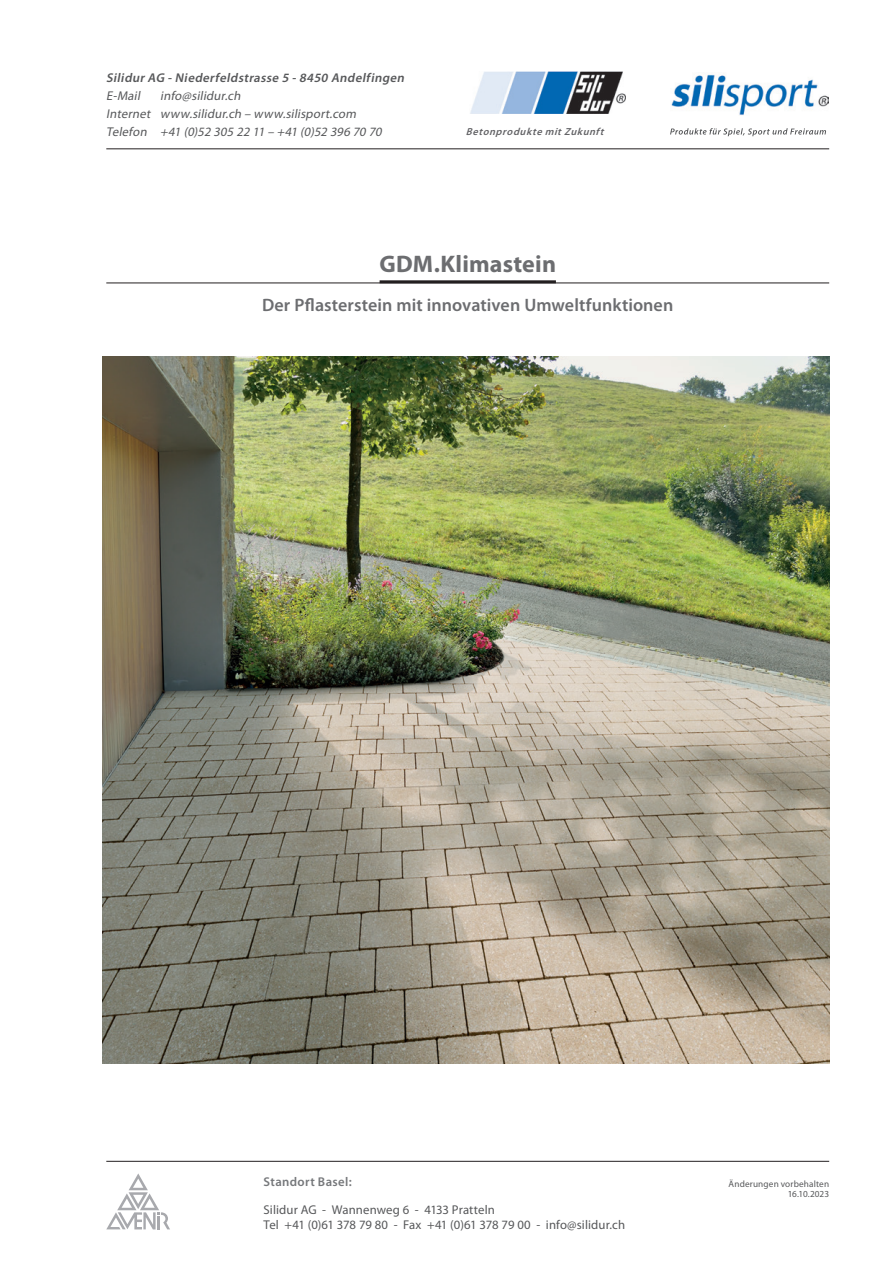
<style>
.page{position:relative;width:893px;height:1263px;background:#fff}
.page>*{position:absolute;margin:0;border:0;box-sizing:border-box;transform-origin:0 0}
.t1{font:700 24px "Myriad Pro";letter-spacing:.005em;color:#6c6d70}
.t2{font:600 18px "Myriad Pro";letter-spacing:.005em;color:#6c6d70}
.t3{font:italic 12.75px/18px "Myriad Pro";color:#57585a}
.t4{font:12.75px/15px "Myriad Pro";letter-spacing:.005em;color:#57585a}
.t5{font:italic 600 12.75px "Myriad Pro";color:#57585a}
.t6{font:600 12.75px "Myriad Pro";letter-spacing:.03em;color:#76787b}
.t7{font:italic 600 10.2px "Myriad Pro";color:#636366}
.t8{font:9.3px/10.5px "Myriad Pro";letter-spacing:.015em;color:#57585a;text-align:right}
</style>
<div class="page">
<img style="left:102px;top:357px;width:727px;height:706px">
<hr style="left:106px;top:148px;width:723px;height:1px;background:#231f20">
<hr style="left:106px;top:1161px;width:723px;height:1px;background:#231f20">
<img style="left:470px;top:71px;width:156px;height:43px">
<img style="left:671px;top:74px;width:158px;height:41px">
<svg style="left:670px;top:128px;width:156px;height:8px"></svg>
<svg style="left:106px;top:1173px;width:64px;height:56px"></svg>
<hr style="left:106px;top:283px;width:723px;height:1px;background:#231f20">
<hr style="left:380px;top:280px;width:176px;height:3px;background:#231f20">
<p class="t5" style="left:106px;top:69px;width:302px">Silidur AG -Niederfeldstrasse 5 -8450 Andelfingen</p>
<p class="t3" style="left:106px;top:86px;width:38px">E-Mail</p>
<p class="t3" style="left:106px;top:86px;width:280px;text-indent:54px">info@silidur.ch<br>Internet www.silidur.ch – www.silisport.com<br>Telefon +41 (0)52 305 22 11 – +41 (0)52 396 70 70</p>
<p class="t7" style="left:466px;top:125px;width:143px">Betonprodukte mitZukunft</p>
<h1 class="t1" style="left:379px;top:248px;width:178px">GDM.Klimastein</h1>
<h2 class="t2" style="left:262px;top:293px;width:413px">Der Pflasterstein mit innovativen Umweltfunktionen</h2>
<p class="t6" style="left:264px;top:1173px;width:90px">Standort Basel:</p>
<p class="t4" style="left:264px;top:1202px;width:363px">Silidur AG - Wannenweg 6 - 4133 Pratteln<br>Tel +41 (0)61 378 79 80 - Fax +41 (0)61 378 79 00 - info@silidur.ch</p>
<p class="t8" style="left:729px;top:1178px;width:102px">Änderungen vorbehalten<br>16.10.2023</p>
</div>
